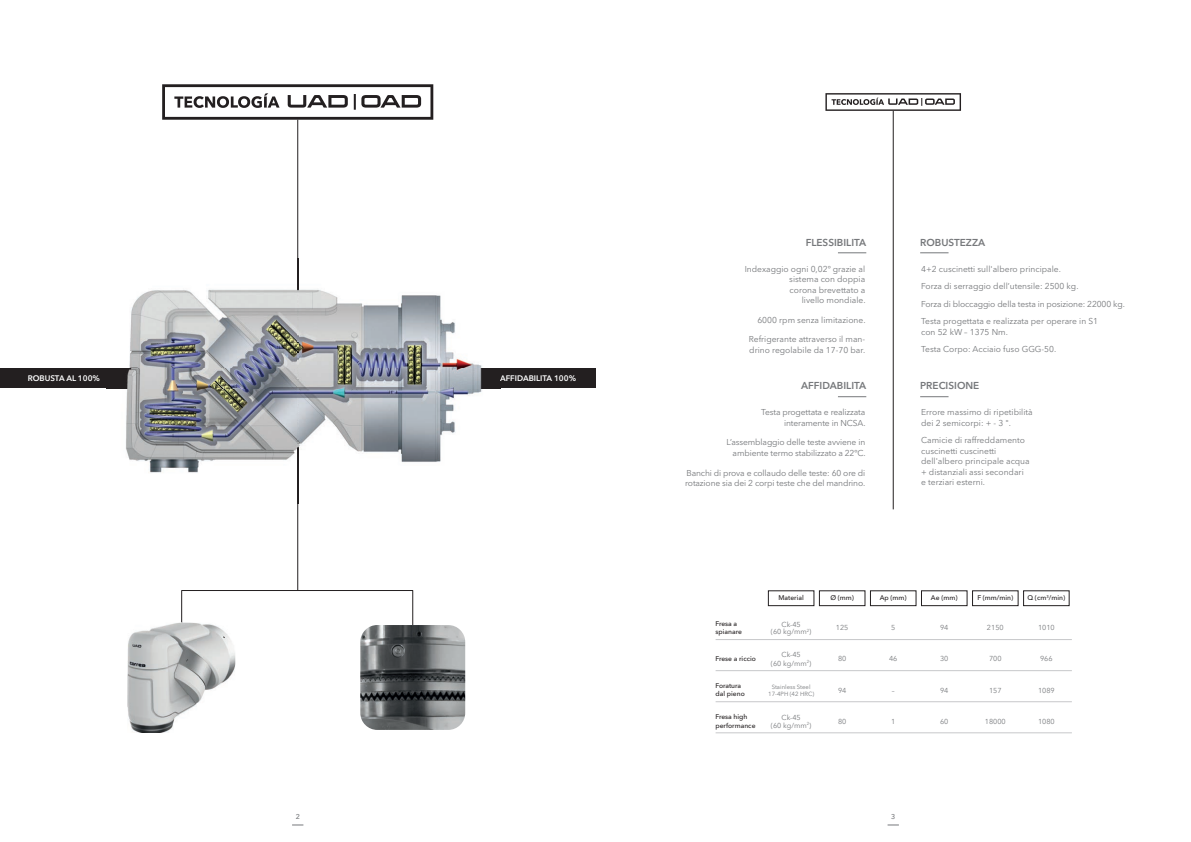
<style>
.page{position:relative;width:1191px;height:842px;background:#fff}
.page>*{position:absolute;margin:0;border:0;box-sizing:border-box;transform-origin:0 0}
.t1{font:600 10px "Avenir Next";color:#76787b}
.t2{font:8.5px/10.5px "Avenir Next";color:#76787b}
.t3{font:600 8px "Avenir Next";color:#fff}
.t4{font:7.2px/8.1px "Avenir Next";color:#76787b;text-align:center}
.t5{font:500 7px "Avenir Next";color:#76787b}
.t6{font:500 6.8px/8.1px "Avenir Next";color:#231f20}
.t7{font:6px/7.3px "Avenir Next";color:#76787b;text-align:center}
</style>
<div class="page">
<div style="left:0;top:368px;width:595px;height:20px;background:#231f20"></div>
<hr style="left:297px;top:120px;width:1px;height:470px;background:#231f20">
<hr style="left:182px;top:590px;width:231px;height:1px;background:#231f20">
<hr style="left:181px;top:590px;width:1px;height:38px;background:#231f20">
<hr style="left:412px;top:590px;width:1px;height:38px;background:#231f20">
<hr style="left:893px;top:111px;width:1px;height:398px;background:#231f20">
<svg style="left:887px;top:825px;width:12px;height:1px"></svg>
<img style="left:106px;top:258px;width:394px;height:246px">
<svg style="left:297px;top:368px;width:1px;height:20px"></svg>
<img style="left:297px;top:388px;width:1px;height:116px">
<img style="left:297px;top:258px;width:1px;height:110px">
<div style="left:768px;top:591px;width:46px;height:15px;border:1px solid #231f20"></div>
<div style="left:819px;top:591px;width:46px;height:15px;border:1px solid #231f20"></div>
<div style="left:870px;top:591px;width:46px;height:15px;border:1px solid #231f20"></div>
<div style="left:921px;top:591px;width:46px;height:15px;border:1px solid #231f20"></div>
<div style="left:972px;top:591px;width:46px;height:15px;border:1px solid #231f20"></div>
<div style="left:1023px;top:591px;width:46px;height:15px;border:1px solid #231f20"></div>
<hr style="left:715px;top:639px;width:356px;height:1px;background:#c7c8ca">
<hr style="left:715px;top:670px;width:356px;height:1px;background:#c7c8ca">
<hr style="left:715px;top:701px;width:356px;height:1px;background:#c7c8ca">
<hr style="left:715px;top:733px;width:356px;height:1px;background:#c7c8ca">
<svg style="left:838px;top:253px;width:28px;height:1px"></svg>
<svg style="left:838px;top:396px;width:28px;height:1px"></svg>
<svg style="left:920px;top:253px;width:28px;height:1px"></svg>
<svg style="left:920px;top:396px;width:28px;height:1px"></svg>
<img style="left:127px;top:623px;width:108px;height:110px">
<img style="left:360px;top:625px;width:105px;height:105px;border-radius:17px">
<svg style="left:162px;top:84px;width:271px;height:36px"></svg>
<svg style="left:825px;top:93px;width:136px;height:18px"></svg>
<p class="t3" style="left:28px;top:373px;width:74px">ROBUSTA AL 100%</p>
<p class="t3" style="left:500px;top:373px;width:78px">AFFIDABILITA 100%</p>
<p class="t1" style="left:805px;top:236px;width:62px">FLESSIBILITA</p>
<p class="t2" style="left:744px;top:264px;width:122px;text-align:right">Indexaggio ogni 0,02º grazie al sistema con doppia<br>corona brevettato a<br>livello mondiale.</p>
<p class="t2" style="left:757px;top:315px;width:110px">6000 rpm senza limitazione.</p>
<p class="t2" style="left:749px;top:335px;width:118px">Refrigerante attraverso il man&shy;drino regolabile da 17-70 bar.</p>
<p class="t1" style="left:801px;top:380px;width:67px">AFFIDABILITA</p>
<p class="t2" style="left:761px;top:408px;width:106px;text-align:right">Testa progettata e realizzata interamente in NCSA.</p>
<p class="t2" style="left:726px;top:438px;width:140px;text-align:right">L’assemblaggio delle teste avviene in ambiente termo stabilizzato a 22ºC.</p>
<p class="t2" style="left:685px;top:468px;width:182px">Banchi di prova e collaudo delle teste: 60 ore di rotazione sia dei 2 corpi teste che del mandrino.</p>
<p class="t1" style="left:920px;top:236px;width:67px">ROBUSTEZZA</p>
<p class="t2" style="left:921px;top:261px;width:205px;line-height:17.6px">4+2 cuscinetti sull'albero principale.<br>Forza di serraggio dell’utensile: 2500 kg.<br>Forza di bloccaggio della testa in posizione: 22000 kg.<br>Testa progettata e realizzata per operare in S1</p>
<p class="t2" style="left:921px;top:324px;width:137px;line-height:17.6px">con 52 kW – 1375 Nm.<br>Testa Corpo: Acciaio fuso GGG-50.</p>
<p class="t1" style="left:920px;top:380px;width:61px">PRECISIONE</p>
<p class="t2" style="left:921px;top:408px;width:113px">Errore massimo di ripetibilità dei 2 semicorpi: + - 3 ".</p>
<p class="t2" style="left:921px;top:436px;width:110px">Camicie di raffreddamento cuscinetti cuscinetti dell'albero principale acqua + distanziali assi secondari e terziari esterni.</p>
<p class="t6" style="left:778px;top:594px;width:27px">Material</p>
<p class="t6" style="left:830px;top:594px;width:25px">Ø (mm)</p>
<p class="t6" style="left:879px;top:594px;width:28px">Ap (mm)</p>
<p class="t6" style="left:931px;top:594px;width:28px">Ae (mm)</p>
<p class="t6" style="left:977px;top:594px;width:37px">F (mm/min)</p>
<p class="t6" style="left:1027px;top:594px;width:39px">Q (cm<sup>3</sup>/min)</p>
<p class="t4" style="left:836px;top:624px;width:14px">125</p>
<p class="t4" style="left:891px;top:624px;width:6px">5</p>
<p class="t4" style="left:940px;top:624px;width:10px">94</p>
<p class="t4" style="left:987px;top:624px;width:18px">2150</p>
<p class="t4" style="left:1038px;top:624px;width:18px">1010</p>
<p class="t6" style="left:715px;top:620px;width:28px">Fresa a spianare</p>
<p class="t4" style="left:771px;top:621px;width:42px;line-height:7.3px">Ck-45<br>(60 kg/mm<sup>2</sup>)</p>
<p class="t6" style="left:715px;top:655px;width:42px">Frese a riccio</p>
<p class="t4" style="left:771px;top:651px;width:42px">Ck-45<br>(60 kg/mm<sup>2</sup>)</p>
<p class="t4" style="left:838px;top:655px;width:10px">80</p>
<p class="t4" style="left:889px;top:655px;width:10px">46</p>
<p class="t4" style="left:940px;top:655px;width:10px">30</p>
<p class="t4" style="left:989px;top:655px;width:14px">700</p>
<p class="t4" style="left:1040px;top:655px;width:14px">966</p>
<p class="t6" style="left:715px;top:682px;width:31px">Foratura dal pieno</p>
<p class="t7" style="left:768px;top:683px;width:47px">Stainless Steel<br>17-4PH (42 HRC)</p>
<p class="t4" style="left:838px;top:687px;width:10px">94</p>
<p class="t4" style="left:940px;top:687px;width:10px">94</p>
<p class="t4" style="left:989px;top:687px;width:14px">157</p>
<p class="t4" style="left:1038px;top:687px;width:18px">1089</p>
<p class="t6" style="left:715px;top:714px;width:42px">Fresa high performance</p>
<p class="t4" style="left:771px;top:714px;width:42px">Ck-45<br>(60 kg/mm<sup>2</sup>)</p>
<p class="t4" style="left:838px;top:718px;width:10px">80</p>
<p class="t4" style="left:891px;top:718px;width:6px">1</p>
<p class="t4" style="left:940px;top:718px;width:10px">60</p>
<p class="t4" style="left:985px;top:718px;width:22px">18000</p>
<p class="t4" style="left:1038px;top:718px;width:18px">1080</p>
<p class="t5" style="left:296px;top:813px;width:6px">2</p>
<p class="t5" style="left:891px;top:813px;width:6px">3</p>
</div>
